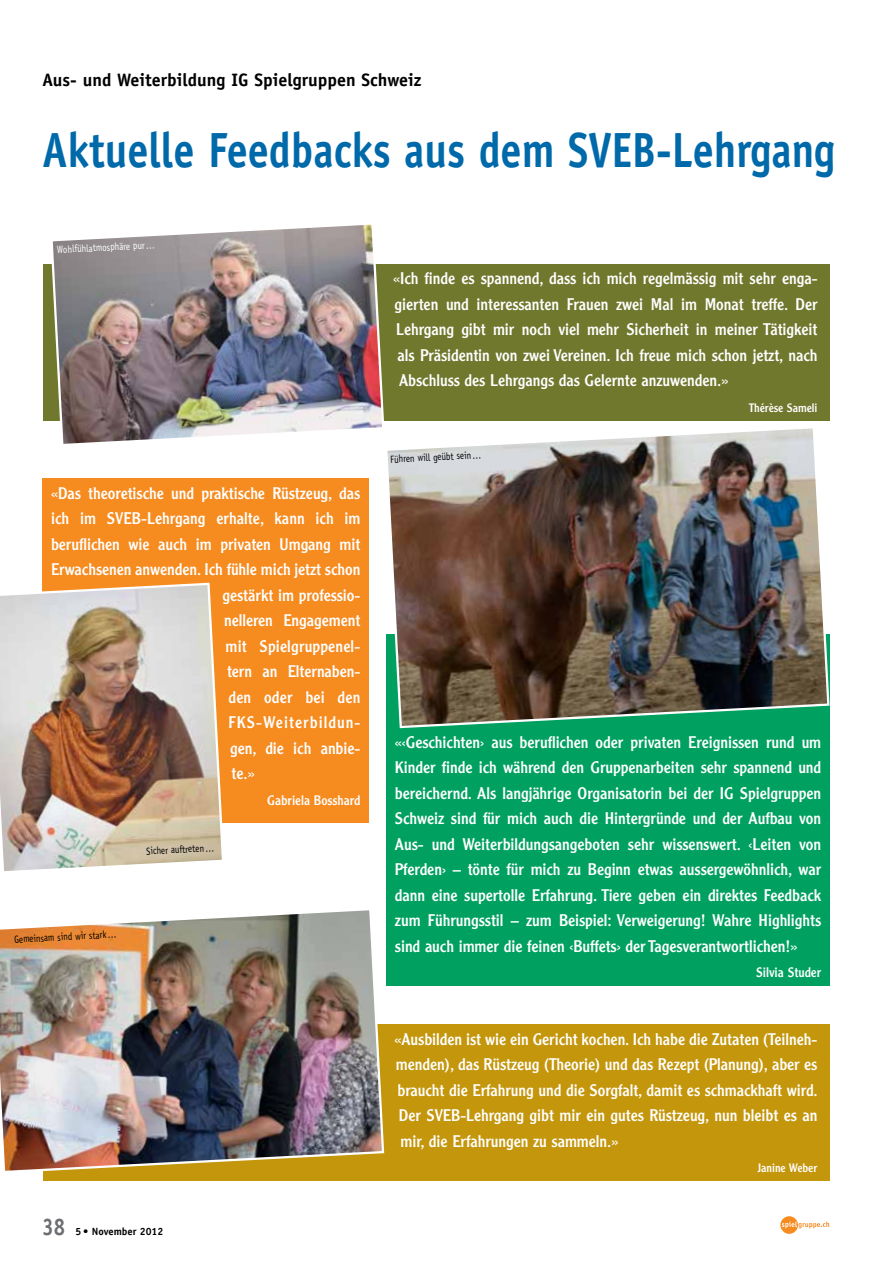
<style>
.page{position:relative;width:893px;height:1263px;background:#fff}
.page>*{position:absolute;margin:0;border:0;box-sizing:border-box;transform-origin:0 0}
.t1{font:700 49.5px "Officina Sans";color:#0069aa;scale:.85 1}
.t2{font:700 24px "Officina Sans";color:#6d6e71;scale:.85 1}
.t3{font:700 18px "Officina Sans";color:#000}
.t4{font:16.5px/25.5px "Clearface Gothic LT Std";color:#fff;text-align:justify}
.t5{font:16.5px "Clearface Gothic LT Std";letter-spacing:.065em;color:#fff}
.t6{font:13.5px "Clearface Gothic LT Std";color:#fff}
.t7{font:12px "Clearface Gothic LT Std";color:#fff}
.t8{font:10.5px "Officina Sans";color:#000;scale:.85 1}
.t9{font:10.5px "Officina Sans";color:#fff;scale:.85 1}
.t10{font:700 10.5px "Officina Sans";color:#000}
</style>
<div class="page">
<svg style="left:780px;top:1216px;width:18px;height:18px"></svg>
<svg style="left:782px;top:1221px;width:47px;height:7px"></svg>
<div style="left:44px;top:264px;width:786px;height:156px;background:#70782e"></div>
<img style="left:49px;top:224px;width:337px;height:220px">
<div style="left:43px;top:479px;width:326px;height:344px;background:#f68b1f"></div>
<img style="left:0;top:581px;width:223px;height:290px">
<div style="left:386px;top:635px;width:444px;height:351px;background:#00a160"></div>
<img style="left:384px;top:425px;width:446px;height:304px">
<div style="left:43px;top:1025px;width:787px;height:156px;background:#c4960c"></div>
<img style="left:0;top:910px;width:385px;height:261px">
<p class="t3" style="left:43px;top:69px;width:380px">Aus- und Weiterbildung IG Spielgruppen Schweiz</p>
<h1 class="t1" style="left:43px;top:119px;width:934px">Aktuelle Feedbacks aus dem SVEB-Lehrgang</h1>
<p class="t9" style="left:57px;top:243px;width:117px;rotate:-3deg">Wohlfühlatmosphäre pur…</p>
<p class="t4" style="left:51px;top:480px;width:311px">«Das theoretische und praktische Rüstzeug, das</p>
<p class="t4" style="left:51px;top:506px;width:311px">ich im SVEB-Lehrgang erhalte, kann ich im</p>
<p class="t4" style="left:51px;top:531px;width:311px">beruflichen wie auch im privaten Umgang mit</p>
<p class="t4" style="left:51px;top:557px;width:311px">Erwachsenen anwenden. Ich fühle mich jetzt schon</p>
<p class="t4" style="left:223px;top:582px;width:139px">gestärkt im professio-</p>
<p class="t4" style="left:224px;top:608px;width:138px">nelleren Engagement</p>
<p class="t4" style="left:226px;top:633px;width:136px">mit Spielgruppenel-</p>
<p class="t4" style="left:227px;top:658px;width:135px">tern an Elternaben-</p>
<p class="t4" style="left:229px;top:684px;width:133px">den oder bei den</p>
<p class="t5" style="left:229px;top:712px;width:133px">FKS-Weiterbildun-</p>
<p class="t4" style="left:230px;top:735px;width:132px">gen, die ich anbie-</p>
<p class="t4" style="left:232px;top:760px;width:25px">te.»</p>
<p class="t6" style="left:267px;top:792px;width:95px">Gabriela Bosshard</p>
<p class="t8" style="left:14px;top:933px;width:122px;rotate:-3deg">Gemeinsam sind wir stark…</p>
<p class="t8" style="left:146px;top:845px;width:81px;rotate:-3deg">Sicher auftreten…</p>
<h2 class="t2" style="left:43px;top:1212px;width:28px">38</h2>
<p class="t10" style="left:75px;top:1225px;width:89px">5 • November 2012</p>
<p class="t4" style="left:393px;top:266px;width:426px">«Ich finde es spannend, dass ich mich regelmässig mit sehr enga&shy;gierten und interessanten Frauen zwei Mal im Monat treffe. Der Lehrgang gibt mir noch viel mehr Sicherheit in meiner Tätigkeit als Präsidentin von zwei Vereinen. Ich freue mich schon jetzt, nach Abschluss des Lehrgangs das Gelernte anzuwenden.»</p>
<p class="t7" style="left:749px;top:400px;width:70px">Thérèse Sameli</p>
<p class="t8" style="left:390px;top:453px;width:109px;rotate:-3deg">Führen will geübt sein…</p>
<p class="t4" style="left:395px;top:729px;width:428px">«‹Geschichten› aus beruflichen oder privaten Ereignissen rund um Kinder finde ich während den Gruppenarbeiten sehr spannend und bereichernd. Als langjährige Organisatorin bei der IG Spielgruppen Schweiz sind für mich auch die Hintergründe und der Aufbau von Aus- und Weiterbildungsangeboten sehr wissenswert. ‹Leiten von Pferden› – tönte für mich zu Beginn etwas aussergewöhnlich, war dann eine supertolle Erfahrung. Tiere geben ein direktes Feedback zum Führungsstil – zum Beispiel: Verweigerung! Wahre Highlights sind auch immer die feinen ‹Buffets› der Tagesverantwortlichen!»</p>
<p class="t6" style="left:756px;top:964px;width:67px">Silvia Studer</p>
<p class="t4" style="left:394px;top:1026px;width:425px">«Ausbilden ist wie ein Gericht kochen. Ich habe die Zutaten (Teilneh&shy;menden), das Rüstzeug (Theorie) und das Rezept (Planung), aber es braucht die Erfahrung und die Sorgfalt, damit es schmackhaft wird.<br>Der SVEB-Lehrgang gibt mir ein gutes Rüstzeug, nun bleibt es an mir, die Erfahrungen zu sammeln.»</p>
<p class="t7" style="left:758px;top:1161px;width:61px">Janine Weber</p>
</div>
